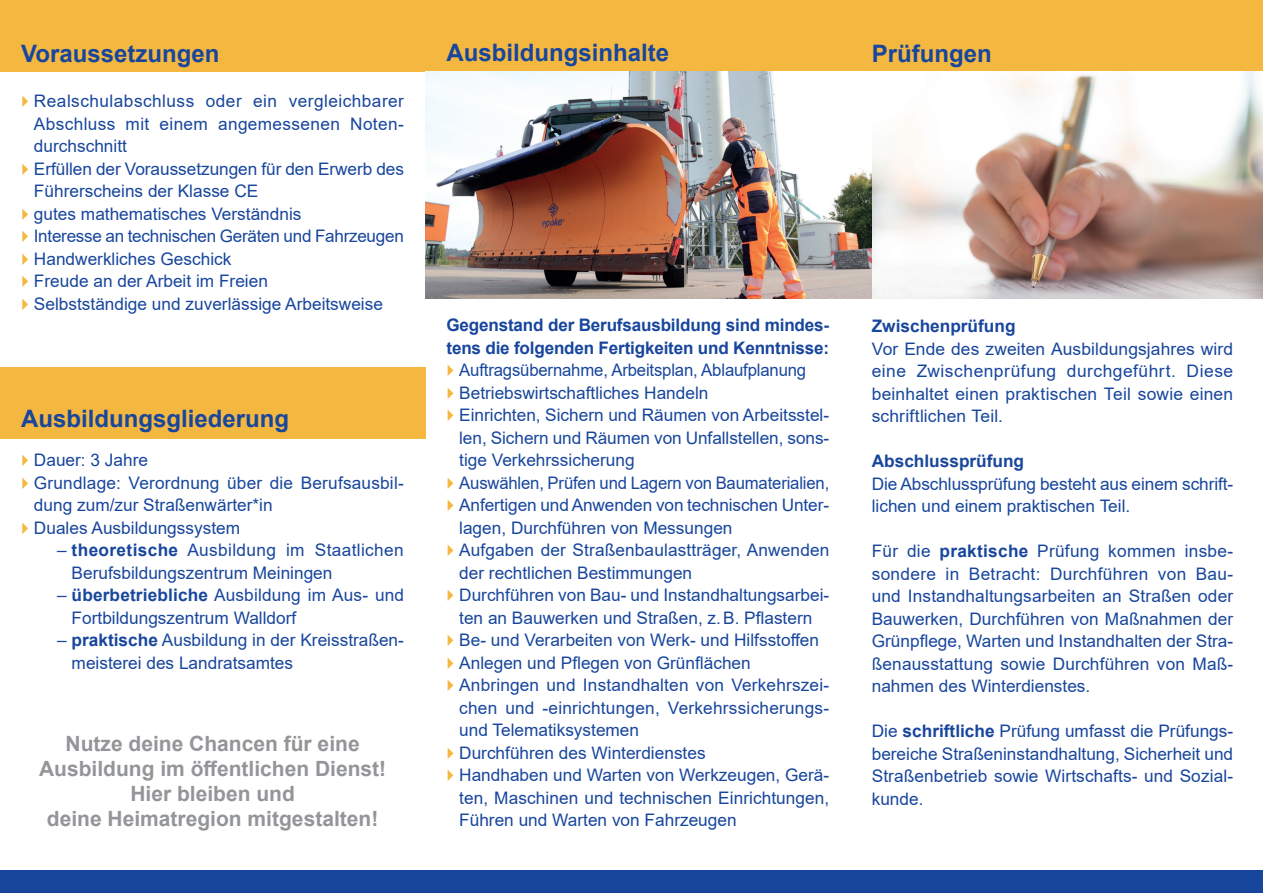
<style>
.page{position:relative;width:1263px;height:893px;background:#fff}
.page>*{position:absolute;margin:0;border:0;box-sizing:border-box;transform-origin:0 0}
.t1{font:700 24px "Arial";color:#18469d}
.t2{font:700 21px/25.2px "Arial";color:#939598;text-align:center}
.t3{font:17.25px/22.5px "Arial";color:#18469d}
.t4{font:700 17.25px/22.5px "Arial";letter-spacing:-.01em;color:#18469d}
.s1{font-weight:700}
</style>
<div class="page">
<div style="left:0;top:367px;width:425px;height:72px;background:#f4b841"></div>
<div style="left:0;top:870px;width:1263px;height:23px;background:#18469d"></div>
<div style="left:0;top:0;width:1263px;height:72px;background:#f4b841"></div>
<img style="left:425px;top:72px;width:838px;height:226px">
<h1 class="t1" style="left:21px;top:37px;width:200px">Voraussetzungen</h1>
<p class="t3" style="left:34px;top:90px;width:372px">Realschulabschluss oder ein vergleichbarer Abschluss mit einem angemessenen Noten&shy;durchschnitt<br>Erfüllen der Voraussetzungen für den Erwerb des Führerscheins der Klasse CE<br>gutes mathematisches Verständnis<br>Interesse an technischen Geräten und Fahrzeugen Handwerkliches Geschick<br>Freude an der Arbeit im Freien<br>Selbstständige und zuverlässige Arbeitsweise</p>
<h1 class="t1" style="left:21px;top:402px;width:270px">Ausbildungsgliederung</h1>
<p class="t3" style="left:34px;top:449px;width:371px">Dauer: 3 Jahre<br>Grundlage: Verordnung über die Berufsausbil&shy;dung zum/zur Straßenwärter*in<br>Duales Ausbildungssystem</p>
<p class="t3" style="left:72px;top:539px;width:334px;text-indent:-14px">– <span class="s1">theoretische</span> Ausbildung im Staatlichen<br>Berufsbildungszentrum Meiningen</p>
<p class="t3" style="left:72px;top:584px;width:334px;text-indent:-14px">– <span class="s1">überbetriebliche</span> Ausbildung im Aus- und<br>Fortbildungszentrum Walldorf</p>
<p class="t3" style="left:72px;top:629px;width:334px;text-indent:-14px">– <span class="s1">praktische</span> Ausbildung in der Kreisstraßen&shy;meisterei des Landratsamtes</p>
<p class="t2" style="left:39px;top:731px;width:349px">Nutze deine Chancen für eine<br>Ausbildung im öffentlichen Dienst!<br>Hier bleiben und<br>deine Heimatregion mitgestalten!</p>
<h1 class="t1" style="left:446px;top:36px;width:224px">Ausbildungsinhalte</h1>
<p class="t4" style="left:446px;top:314px;width:384px">Gegenstand der Berufsausbildung sind mindes&shy;tens die folgenden Fertigkeiten und Kenntnisse:</p>
<p class="t3" style="left:459px;top:359px;width:372px">Auftragsübernahme, Arbeitsplan, Ablaufplanung Betriebswirtschaftliches Handeln<br>Einrichten, Sichern und Räumen von Arbeitsstel&shy;len, Sichern und Räumen von Unfallstellen, sons&shy;tige Verkehrssicherung<br>Auswählen, Prüfen und Lagern von Baumaterialien, Anfertigen und Anwenden von technischen Unter&shy;lagen, Durchführen von Messungen<br>Aufgaben der Straßenbaulastträger, Anwenden der rechtlichen Bestimmungen<br>Durchführen von Bau- und Instandhaltungsarbei&shy;ten an Bauwerken und Straßen, z.B. Pflastern Be- und Verarbeiten von Werk- und Hilfsstoffen Anlegen und Pflegen von Grünflächen Anbringen und Instandhalten von Verkehrszei&shy;chen und -einrichtungen, Verkehrssicherungs&shy;und Telematiksystemen<br>Durchführen des Winterdienstes<br>Handhaben und Warten von Werkzeugen, Gerä&shy;ten, Maschinen und technischen Einrichtungen, Führen und Warten von Fahrzeugen</p>
<h1 class="t1" style="left:872px;top:37px;width:121px">Prüfungen</h1>
<p class="t4" style="left:872px;top:315px;width:145px">Zwischenprüfung</p>
<p class="t3" style="left:872px;top:337px;width:363px;text-align:justify">Vor Ende des zweiten Ausbildungsjahres wird eine Zwischenprüfung durchgeführt. Diese beinhaltet einen praktischen Teil sowie einen schriftlichen Teil.</p>
<p class="t4" style="left:872px;top:450px;width:154px">Abschlussprüfung</p>
<p class="t3" style="left:872px;top:472px;width:363px">Die Abschlussprüfung besteht aus einem schrift&shy;lichen und einem praktischen Teil.</p>
<p class="t3" style="left:872px;top:540px;width:363px;text-align:justify">Für die <span class="s1">praktische</span> Prüfung kommen insbe&shy;sondere in Betracht: Durchführen von Bau&shy;und Instandhaltungsarbeiten an Straßen oder Bauwerken, Durchführen von Maßnahmen der Grünpflege, Warten und Instandhalten der Stra&shy;ßenausstattung sowie Durchführen von Maß&shy;nahmen des Winterdienstes.</p>
<p class="t3" style="left:872px;top:720px;width:363px;text-align:justify">Die <span class="s1">schriftliche</span> Prüfung umfasst die Prüfungs&shy;bereiche Straßeninstandhaltung, Sicherheit und Straßenbetrieb sowie Wirtschafts- und Sozial&shy;kunde.</p>
</div>
